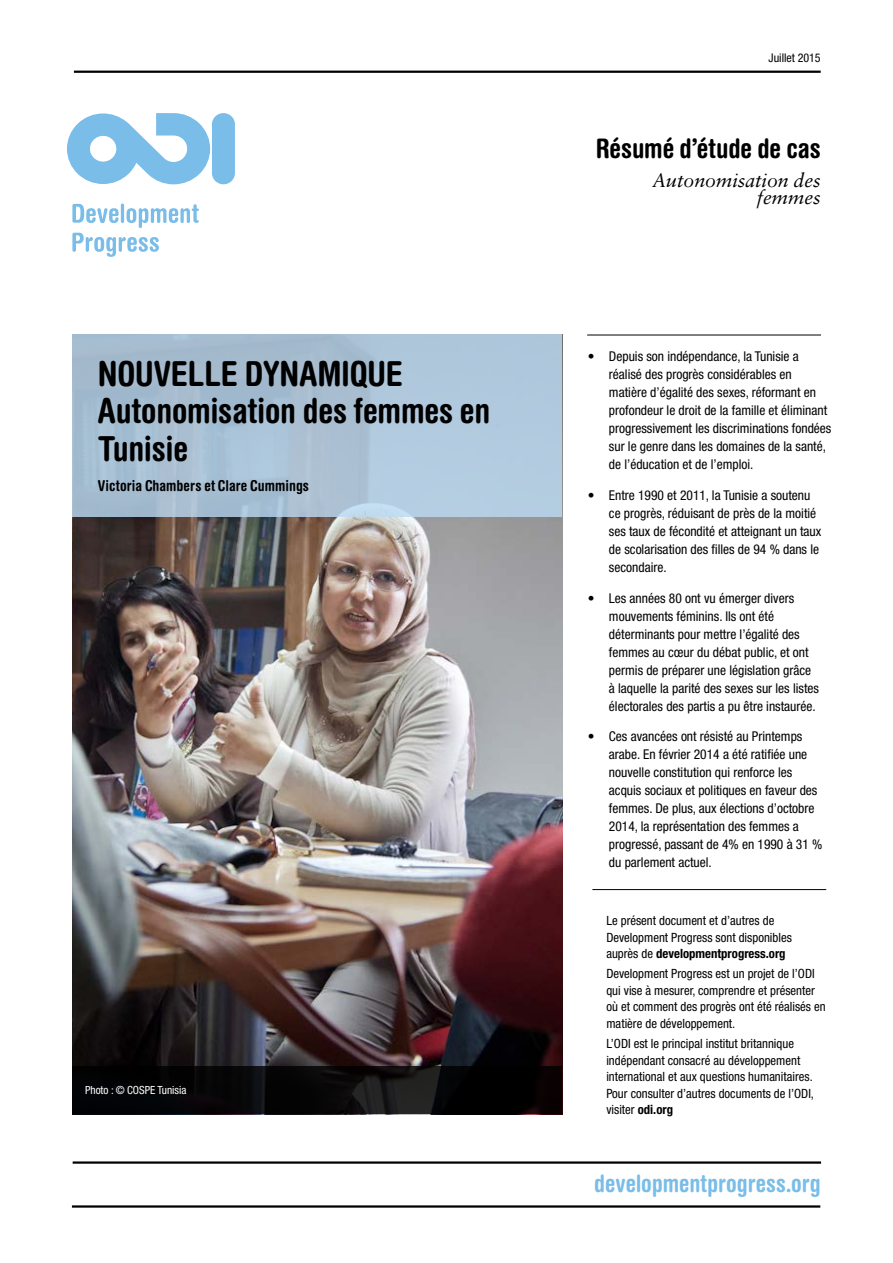
<style>
.page{position:relative;width:893px;height:1263px;background:#fff}
.page>*{position:absolute;margin:0;border:0;box-sizing:border-box;transform-origin:0 0}
.t1{font:700 condensed 34.5px/37.5px "Helvetica Rounded LT Std";letter-spacing:-.005em;color:#000}
.t2{font:700 condensed 27px "Helvetica Rounded LT Std";letter-spacing:-.005em;color:#000}
.t3{font:700 condensed 24px "Helvetica Rounded LT Std";color:#79bde8}
.t4{font:italic 19.5px/16.8px "Sabon LT Std";color:#000;text-align:right}
.t5{font:700 condensed 15px "Helvetica Rounded LT Std";letter-spacing:.005em;color:#000}
.t6{font:condensed 13.5px/18px "Helvetica Neue LT Std";color:#000}
.t7{font:condensed 12.75px/16.5px "Helvetica Neue LT Std";color:#000}
.t8{font:condensed 12px "Helvetica Neue LT Std";color:#000}
.t9{font:condensed 11.25px "Helvetica Neue LT Std";color:#fff}
.s1{font-weight:700}
</style>
<div class="page">
<img style="left:72px;top:517px;width:490px;height:549px">
<div style="left:72px;top:335px;width:490px;height:182px;background:linear-gradient(to right,#a2b9cc,#b3cce0)"></div>
<svg style="left:67px;top:113px;width:143px;height:71px"></svg>
<div style="left:212px;top:113px;width:23px;height:71px;background:#79bde8;border-radius:11px"></div>
<svg style="left:72px;top:204px;width:127px;height:53px"></svg>
<hr style="left:74px;top:71px;width:747px;height:2px;background:#000">
<hr style="left:72px;top:1205px;width:748px;height:2px;background:#000">
<hr style="left:73px;top:1161px;width:748px;height:3px;background:#000">
<svg style="left:72px;top:1066px;width:490px;height:48px;background:#080809"></svg>
<hr style="left:587px;top:335px;width:234px;height:1px;background:#000">
<hr style="left:592px;top:889px;width:234px;height:1px;background:#000">
<h1 class="t1" style="left:98px;top:354px;width:394px">NOUVELLE DYNAMIQUE<br>Autonomisation des femmes en<br>Tunisie</h1>
<p class="t5" style="left:98px;top:477px;width:213px">Victoria Chambers et Clare Cummings</p>
<p class="t9" style="left:85px;top:1084px;width:103px">Photo : © COSPE Tunisia</p>
<p class="t8" style="left:769px;top:51px;width:54px">Juillet 2015</p>
<h2 class="t2" style="left:596px;top:132px;width:226px">Résumé d’étude de cas</h2>
<h3 class="t4" style="left:652px;top:172px;width:170px">Autonomisation des femmes</h3>
<p class="t6" style="left:609px;top:347px;width:224px;text-indent:-21px">• Depuis son indépendance, la Tunisie a réalisé des progrès considérables en matière d’égalité des sexes, réformant en profondeur le droit de la famille et éliminant progressivement les discriminations fondées sur le genre dans les domaines de la santé, de l’éducation et de l’emploi.</p>
<p class="t6" style="left:609px;top:486px;width:214px;text-indent:-21px">• Entre 1990 et 2011, la Tunisie a soutenu ce progrès, réduisant de près de la moitié ses taux de fécondité et atteignant un taux de scolarisation des filles de 94 % dans le secondaire.</p>
<p class="t6" style="left:609px;top:589px;width:212px;text-indent:-21px">• Les années 80 ont vu émerger divers mouvements féminins. Ils ont été déterminants pour mettre l’égalité des femmes au cœur du débat public, et ont permis de préparer une législation grâce à laquelle la parité des sexes sur les listes électorales des partis a pu être instaurée.</p>
<p class="t6" style="left:609px;top:727px;width:215px;text-indent:-21px">• Ces avancées ont résisté au Printemps arabe. En février 2014 a été ratifiée une nouvelle constitution qui renforce les acquis sociaux et politiques en faveur des femmes. De plus, aux élections d’octobre 2014, la représentation des femmes a progressé, passant de 4% en 1990 à 31 % du parlement actuel.</p>
<p class="t7" style="left:606px;top:912px;width:187px">Le présent document et d’autres de<br>Development Progress sont disponibles auprès de <span class="s1">developmentprogress.org</span></p>
<p class="t7" style="left:606px;top:965px;width:221px">Development Progress est un projet de l’ODI qui vise à mesurer, comprendre et présenter où et comment des progrès ont été réalisés en matière de développement.</p>
<p class="t7" style="left:606px;top:1035px;width:209px">L’ODI est le principal institut britannique indépendant consacré au développement international et aux questions humanitaires.<br>Pour consulter d’autres documents de l’ODI, visiter <span class="s1">odi.org</span></p>
<h3 class="t3" style="left:594px;top:1169px;width:228px">developmentprogress.org</h3>
</div>
